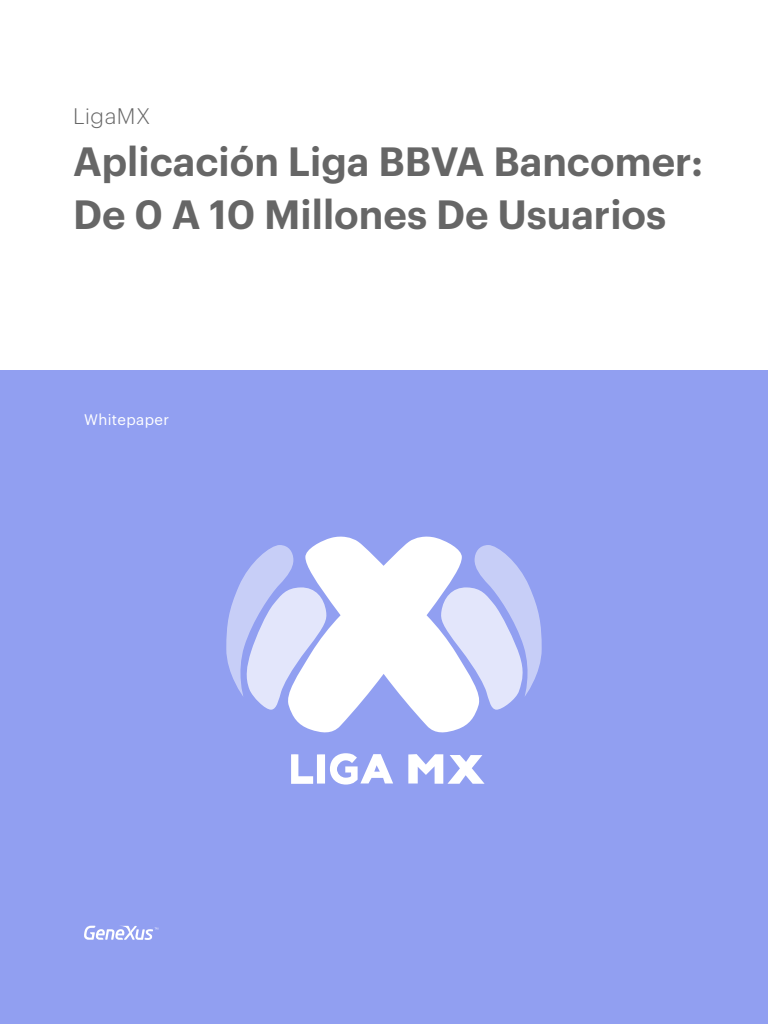
<style>
.page{position:relative;width:768px;height:1024px;background:#fff}
.page>*{position:absolute;margin:0;border:0;box-sizing:border-box;transform-origin:0 0}
.t1{font:600 40px/53px "Graphik";color:#666}
.t2{font:300 22px "Graphik";letter-spacing:.025em;color:#666}
.t3{font:15px "Graphik";letter-spacing:.025em;color:#fff}
</style>
<div class="page">
<div style="left:0;top:371px;width:768px;height:653px;background:#919ff1"></div>
<svg style="left:84px;top:926px;width:74px;height:14px"></svg>
<svg style="left:291px;top:753px;width:102px;height:32px"></svg>
<svg style="left:408px;top:754px;width:77px;height:30px"></svg>
<svg style="left:290px;top:536px;width:187px;height:197px;fill:#fff"></svg>
<svg style="left:226px;top:545px;width:101px;height:165px"></svg>
<svg style="left:440px;top:545px;width:102px;height:165px"></svg>
<p class="t2" style="left:73px;top:100px;width:79px">LigaMX</p>
<p class="t1" style="left:73px;top:132px;width:632px">Aplicación Liga BBVA Bancomer:<br>De 0 A 10 Millones De Usuarios</p>
<p class="t3" style="left:84px;top:408px;width:87px">Whitepaper</p>
</div>
